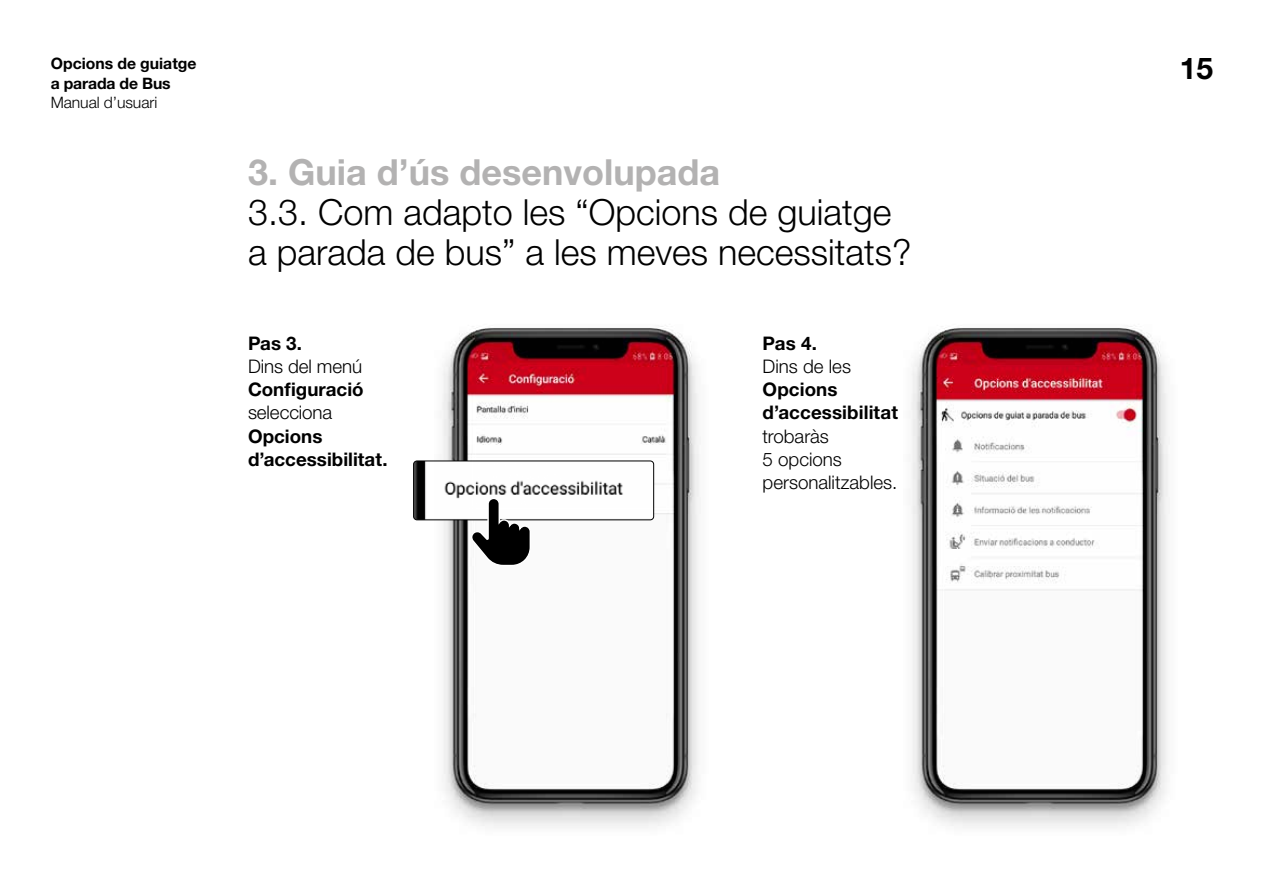
<style>
.page{position:relative;width:1263px;height:893px;background:#fff}
.page>*{position:absolute;margin:0;border:0;box-sizing:border-box;transform-origin:0 0}
.t1{font:300 36px/40px "Helvetica Neue LT Std";color:#000}
.t2{font:700 30px "Helvetica Neue LT Std";color:#000}
.t3{font:300 18.75px/23.2px "Helvetica Neue LT Std";color:#000}
.t4{font:700 18.75px/23.2px "Helvetica Neue LT Std";color:#000}
.t5{font:700 15.75px/20.1px "Helvetica Neue LT Std";color:#000}
.t6{font:300 15.75px "Helvetica Neue LT Std";letter-spacing:-.005em;color:#000}
.s1{font-weight:700;color:#b3b2b2}
.s2{font-weight:300}
.s3{font-weight:700}
</style>
<div class="page">
<img style="left:911px;top:326px;width:257px;height:502px">
<img style="left:435px;top:326px;width:264px;height:502px">
<img style="left:414px;top:461px;width:240px;height:59px">
<div style="left:413px;top:460px;width:241px;height:60px;border:1px solid #000;border-radius:3px"></div>
<svg style="left:470px;top:497px;width:62px;height:70px"></svg>
<p class="t5" style="left:51px;top:52px;width:147px">Opcions de guiatge a parada de Bus</p>
<p class="t6" style="left:51px;top:93px;width:108px">Manual d’usuari</p>
<p class="t1" style="left:248px;top:151px;width:665px"><span class="s1">3. Guia d’ús desenvolupada<br></span>3.3. Com adapto les “Opcions de guiatge a parada de bus” a les meves necessitats?</p>
<p class="t4" style="left:248px;top:331px;width:141px">Pas 3.<br><span class="s2">Dins del menú<br></span>Configuració <span class="s2">selecciona<br></span>Opcions d’accessibilitat.</p>
<p class="t3" style="left:763px;top:331px;width:137px"><span class="s3">Pas 4.<br></span>Dins de les<br><span class="s3">Opcions d’accessibilitat </span>trobaràs<br>5 opcions personalitzables.</p>
<p class="t2" style="left:1180px;top:50px;width:35px">15</p>
</div>
